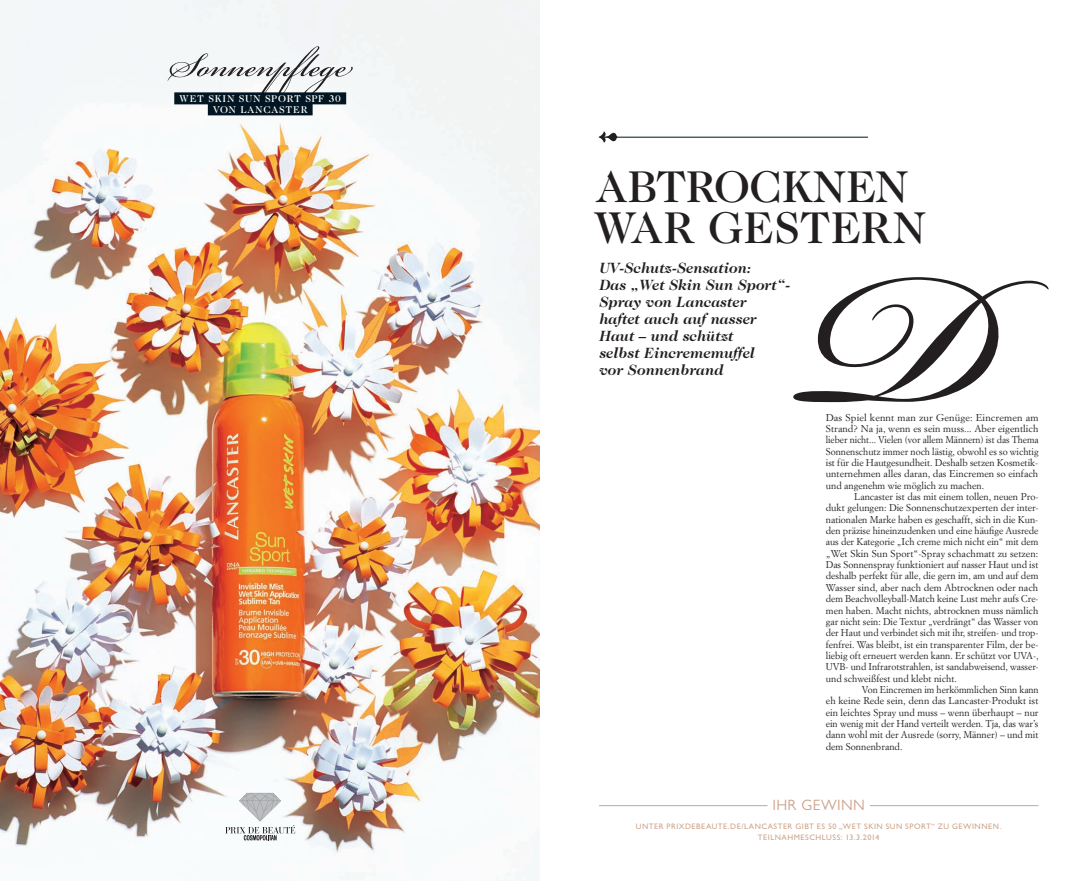
<style>
.page{position:relative;width:1079px;height:881px;background:#fff}
.page>*{position:absolute;margin:0;border:0;box-sizing:border-box;transform-origin:0 0}
.t1{font:289.6px "Bickham Script Pro";color:#231f20}
.t2{font:52px "Bickham Script Pro";color:#231f20}
.t3{font:500 45px/41px "Caslon 224 Std";color:#231f20}
.t4{font:italic 700 15px/17px "Caslon 224 Std";color:#231f20}
.t5{font:15px "Gill Sans MT Pro";letter-spacing:.025em;color:#cea48d}
.t6{font:500 10px/11px "Caslon 224 Std";letter-spacing:.075em;color:#fff;text-align:center}
.t7{font:9.8px/11.3px "Simoncini Garamond Std";color:#231f20;text-align:justify}
.t8{font:9.8px/11.3px "Simoncini Garamond Std";color:#231f20;text-align:justify;scale:1.05 1}
.t9{font:500 8px/11px "Gill Sans MT Pro";letter-spacing:.065em;color:#cea48d;text-align:center}
</style>
<div class="page">
<img style="left:0;top:0;width:539px;height:853px">
<div style="left:174px;top:92px;width:172px;height:12px;background:#011622"></div>
<div style="left:208px;top:103px;width:105px;height:12px;background:#011622"></div>
<hr style="left:870px;top:805px;width:168px;height:1px;background:#cea48d">
<hr style="left:599px;top:805px;width:168px;height:1px;background:#cea48d">
<hr style="left:599px;top:137px;width:269px;height:1px;background:#011622">
<svg style="left:598px;top:131px;width:20px;height:12px"></svg>
<svg style="left:225px;top:792px;width:70px;height:48px"></svg>
<h2 class="t2" style="left:169px;top:28px;width:184px">Sonnenpflege</h2>
<p class="t6" style="left:180px;top:93px;width:163px">WET SKIN SUN SPORT SPF 30<br>VON LANCASTER</p>
<h3 class="t3" style="left:594px;top:168px;width:333px">ABTROCKNEN<br>WAR GESTERN</h3>
<h3 class="t4" style="left:599px;top:260px;width:193px">UV-Schutz-Sensation:<br>Das „Wet Skin Sun Sport“-<br>Spray von Lancaster haftet auch auf nasser<br>Haut – und schützt<br>selbst Eincrememuffel<br>vor Sonnenbrand</h3>
<h1 class="t1" style="left:806px;top:130px;width:196px">D</h1>
<p class="t8" style="left:826px;top:412px;width:204px">Das Spiel kennt man zur Genüge: Eincremen am Strand? Na ja, wenn es sein muss... Aber eigentlich lieber nicht... Vielen (vor allem Männern) ist das Thema Sonnenschutz immer noch lästig, obwohl es so wichtig ist für die Hautgesundheit. Deshalb setzen Kosmetik&shy;unternehmen alles daran, das Eincremen so einfach und angenehm wie möglich zu machen.</p>
<p class="t7" style="left:826px;top:491px;width:214px;text-indent:28px">Lancaster ist das mit einem tollen, neuen Pro&shy;dukt gelungen: Die Sonnenschutzexperten der inter&shy;nationalen Marke haben es geschafft, sich in die Kun&shy;den präzise hineinzudenken und eine häufige Ausrede aus der Kategorie „Ich creme mich nicht ein“ mit dem „Wet Skin Sun Sport“-Spray schachmatt zu setzen:<br>Das Sonnenspray funktioniert auf nasser Haut und ist deshalb perfekt für alle, die gern im, am und auf dem Wasser sind, aber nach dem Abtrocknen oder nach dem Beachvolleyball-Match keine Lust mehr aufs Cre&shy;men haben. Macht nichts, abtrocknen muss nämlich gar nicht sein: Die Textur „verdrängt“ das Wasser von der Haut und verbindet sich mit ihr, streifen- und trop&shy;fenfrei. Was bleibt, ist ein transparenter Film, der be&shy;liebig oft erneuert werden kann. Er schützt vor UVA-, UVB- und Infrarotstrahlen, ist sandabweisend, wasser&shy;und schweißfest und klebt nicht.</p>
<p class="t7" style="left:826px;top:684px;width:214px;text-indent:36px">Von Eincremen im herkömmlichen Sinn kann eh keine Rede sein, denn das Lancaster-Produkt ist ein leichtes Spray und muss – wenn überhaupt – nur ein wenig mit der Hand verteilt werden. Tja, das war’s dann wohl mit der Ausrede (sorry, Männer) – und mit dem Sonnenbrand.</p>
<h3 class="t5" style="left:773px;top:800px;width:94px">IHR GEWINN</h3>
<p class="t9" style="left:636px;top:822px;width:367px">UNTER PRIXDEBEAUTE.DE/LANCASTER GIBT ES 50 „WET SKIN SUN SPORT“ ZU GEWINNEN.<br>TEILNAHMESCHLUSS: 13.3.2014</p>
</div>
